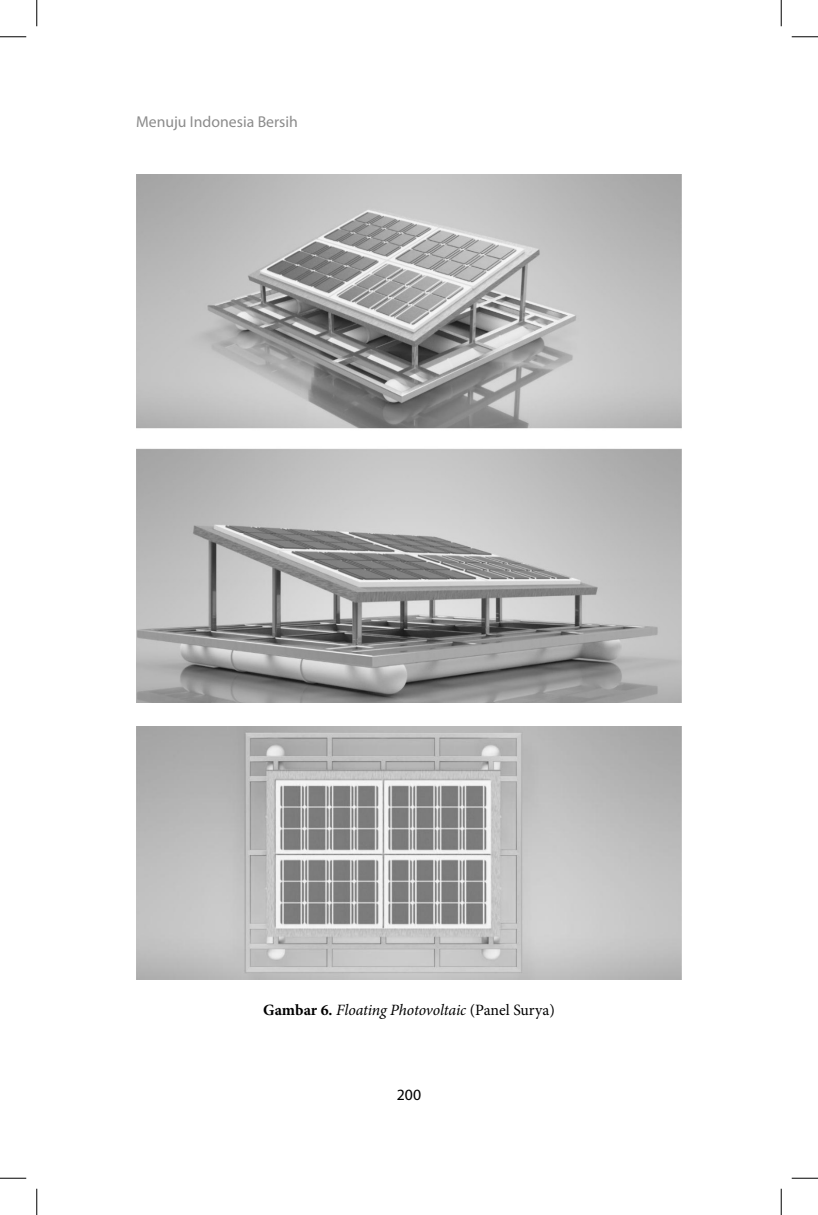
<style>
.page{position:relative;width:818px;height:1215px;background:#fff}
.page>*{position:absolute;margin:0;border:0;box-sizing:border-box;transform-origin:0 0}
.t1{font:italic 15.75px "Minion Pro";letter-spacing:-.01em;color:#000}
.t2{font:15.75px "Myriad Pro";color:#8b8b8b}
.t3{font:15.75px "Myriad Pro";color:#000}
.s1{font-weight:700;font-style:normal}
.s2{font-style:normal}
</style>
<div class="page">
<img style="left:136px;top:175px;width:546px;height:527px">
<img style="left:136px;top:726px;width:546px;height:254px">
<svg style="left:0;top:36px;width:26px;height:1px"></svg>
<svg style="left:791px;top:36px;width:27px;height:1px"></svg>
<svg style="left:0;top:1177px;width:26px;height:1px"></svg>
<svg style="left:791px;top:1177px;width:27px;height:1px"></svg>
<svg style="left:36px;top:0;width:1px;height:26px"></svg>
<svg style="left:36px;top:1188px;width:1px;height:26px"></svg>
<svg style="left:781px;top:0;width:1px;height:26px"></svg>
<svg style="left:781px;top:1188px;width:1px;height:26px"></svg>
<p class="t2" style="left:136px;top:112px;width:163px">Menuju Indonesia Bersih</p>
<p class="t1" style="left:263px;top:999px;width:293px"><span class="s1">Gambar 6.</span> Floating Photovoltaic <span class="s2">(Panel Surya)</span></p>
<p class="t3" style="left:397px;top:1084px;width:26px">200</p>
</div>
